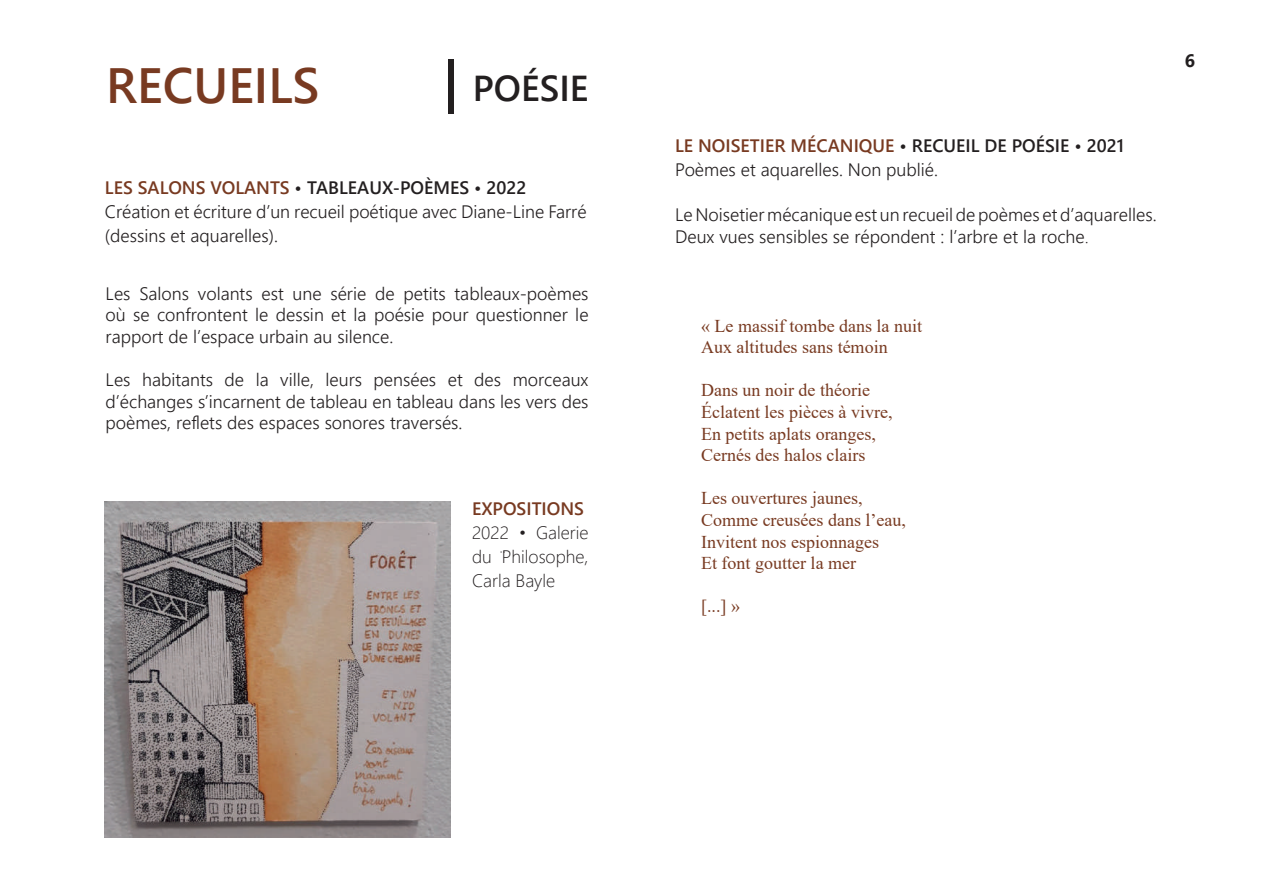
<style>
.page{position:relative;width:1263px;height:893px;background:#fff}
.page>*{position:absolute;margin:0;border:0;box-sizing:border-box;transform-origin:0 0}
.t1{font:700 49.5px "Yu Gothic UI";color:#783a21}
.t2{font:700 36px "Yu Gothic UI";color:#231f20}
.t3{font:300 18px/21.6px "Yu Gothic UI";color:#231f20}
.t4{font:18px/21.6px "Times New Roman";color:#783a21}
.t5{font:300 18px/24px "Yu Gothic UI";color:#231f20;text-align:justify}
.t6{font:600 18px "Yu Gothic UI";color:#783a21}
.t7{font:700 18px "Segoe UI";color:#231f20}
.s1{font-size:54px}
.s2{font-weight:600;color:#783a21}
.s3{font-weight:600}
.s4{font-style:inherit}
</style>
<div class="page">
<img style="left:105px;top:501px;width:346px;height:337px">
<h1 class="t1" style="left:106px;top:57px;width:215px">RECUEILS</h1>
<h2 class="t2" style="left:443px;top:67px;width:147px"><span class="s1">|</span> POÉSIE</h2>
<p class="t3" style="left:105px;top:173px;width:483px;line-height:24px"><span class="s2">LES SALONS VOLANTS</span> <span class="s3">• TABLEAUX-POÈMES • 2022<br></span>Création et écriture d’un recueil poétique avec Diane-Line Farré (dessins et aquarelles).</p>
<p class="t3" style="left:106px;top:280px;width:484px;text-align:justify">Les Salons volants est une série de petits tableaux-poèmes où se confrontent le dessin et la poésie pour questionner le rapport de l’espace urbain au silence.</p>
<p class="t3" style="left:106px;top:366px;width:484px;text-align:justify">Les habitants de la ville, leurs pensées et des morceaux d’échanges s’incarnent de tableau en tableau dans les vers des poèmes, reflets des espaces sonores traversés.</p>
<p class="t6" style="left:472px;top:498px;width:114px">EXPOSITIONS</p>
<p class="t5" style="left:472px;top:518px;width:118px">2022 • Galerie du ¨Philosophe, Carla Bayle</p>
<p class="t3" style="left:675px;top:131px;width:450px;line-height:24px"><span class="s2">LE NOISETIER MÉCANIQUE</span> <span class="s3">• RECUEIL DE POÉSIE • 2021<br></span>Poèmes et aquarelles. Non publié.</p>
<p class="t3" style="left:675px;top:201px;width:483px">Le Noisetier mécanique est un recueil de poèmes et d’aquarelles.<br>Deux vues sensibles se répondent : l’arbre et la roche<span class="s4">.</span></p>
<p class="t4" style="left:701px;top:314px;width:222px">« Le massif tombe dans la nuit<br>Aux altitudes sans témoin</p>
<p class="t4" style="left:701px;top:379px;width:193px">Dans un noir de théorie<br>Éclatent les pièces à vivre,<br>En petits aplats oranges,<br>Cernés des halos clairs</p>
<p class="t4" style="left:701px;top:487px;width:206px">Les ouvertures jaunes,<br>Comme creusées dans l’eau,<br>Invitent nos espionnages<br>Et font goutter la mer</p>
<p class="t4" style="left:701px;top:595px;width:40px">[...] »</p>
<p class="t7" style="left:1185px;top:44px;width:12px">6</p>
</div>
